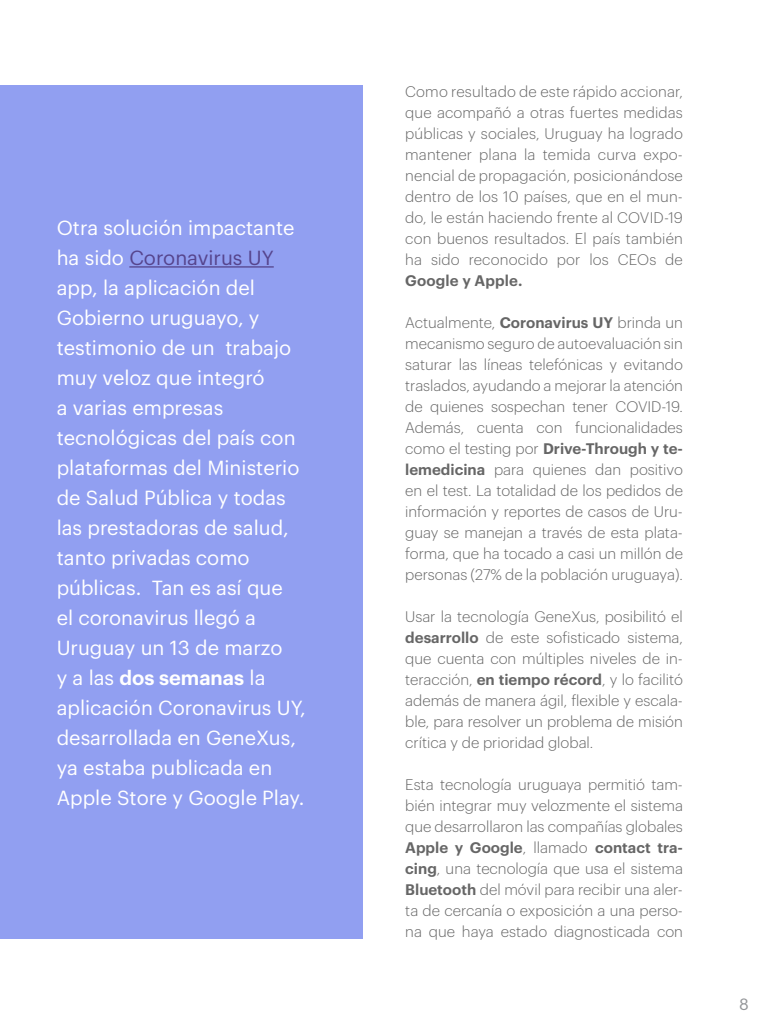
<style>
.page{position:relative;width:768px;height:1024px;background:#fff}
.page>*{position:absolute;margin:0;border:0;box-sizing:border-box;transform-origin:0 0}
.t1{font:20px/30px "Graphik";color:#fff}
.t2{font:16px "Graphik";color:#939598}
.t3{font:300 15px/21px "Graphik";color:#666;text-align:justify}
.t4{font:600 15px "Graphik";letter-spacing:.01em;color:#666}
.s1{color:#56458d}
.s2{font-weight:600}
</style>
<div class="page">
<div style="left:0;top:85px;width:363px;height:854px;background:#919ff1"></div>
<hr style="left:129px;top:266px;width:145px;height:2px;background:#56458d">
<p class="t1" style="left:57px;top:211px;width:251px">Otra solución impactante ha sido <span class="s1">Coronavirus UY </span>app, la aplicación del<br>Gobierno uruguayo, y testimonio de un trabajo muy veloz que integró<br>a varias empresas tecnológicas del país con plataformas del Ministerio de Salud Pública y todas las prestadoras de salud, tanto privadas como públicas. Tan es así que<br>el coronavirus llegó a<br>Uruguay un 13 de marzo<br>y a las <span class="s2">dos semanas</span> la aplicación Coronavirus UY, desarrollada en GeneXus, ya estaba publicada en<br>Apple Store y Google Play.</p>
<p class="t3" style="left:405px;top:80px;width:279px">Como resultado de este rápido accionar, que acompañó a otras fuertes medidas públicas y sociales, Uruguay ha logrado mantener plana la temida curva expo&shy;nencial de propagación, posicionándose dentro de los 10 países, que en el mun&shy;do, le están haciendo frente al COVID-19 con buenos resultados. El país también ha sido reconocido por los CEOs de</p>
<p class="t4" style="left:405px;top:269px;width:119px">Google y Apple.</p>
<p class="t3" style="left:405px;top:311px;width:279px">Actualmente, <span class="s2">Coronavirus UY</span> brinda un mecanismo seguro de autoevaluación sin saturar las líneas telefónicas y evitando traslados, ayudando a mejorar la atención de quienes sospechan tener COVID-19.<br>Además, cuenta con funcionalidades como el testing por <span class="s2">Drive-Through y te&shy;lemedicina</span> para quienes dan positivo en el test. La totalidad de los pedidos de información y reportes de casos de Uru&shy;guay se manejan a través de esta plata&shy;forma, que ha tocado a casi un millón de personas (27% de la población uruguaya).</p>
<p class="t3" style="left:405px;top:605px;width:279px">Usar la tecnología GeneXus, posibilitó el <span class="s2">desarrollo</span> de este sofisticado sistema, que cuenta con múltiples niveles de in&shy;teracción, <span class="s2">en tiempo récord</span>, y lo facilitó además de manera ágil, flexible y escala&shy;ble, para resolver un problema de misión crítica y de prioridad global.</p>
<p class="t3" style="left:405px;top:773px;width:279px">Esta tecnología uruguaya permitió tam&shy;bién integrar muy velozmente el sistema que desarrollaron las compañías globales <span class="s2">Apple y Google</span>, llamado <span class="s2">contact tra&shy;cing</span>, una tecnología que usa el sistema <span class="s2">Bluetooth</span> del móvil para recibir una aler&shy;ta de cercanía o exposición a una perso&shy;na que haya estado diagnosticada con</p>
<p class="t2" style="left:739px;top:993px;width:11px">8</p>
</div>
